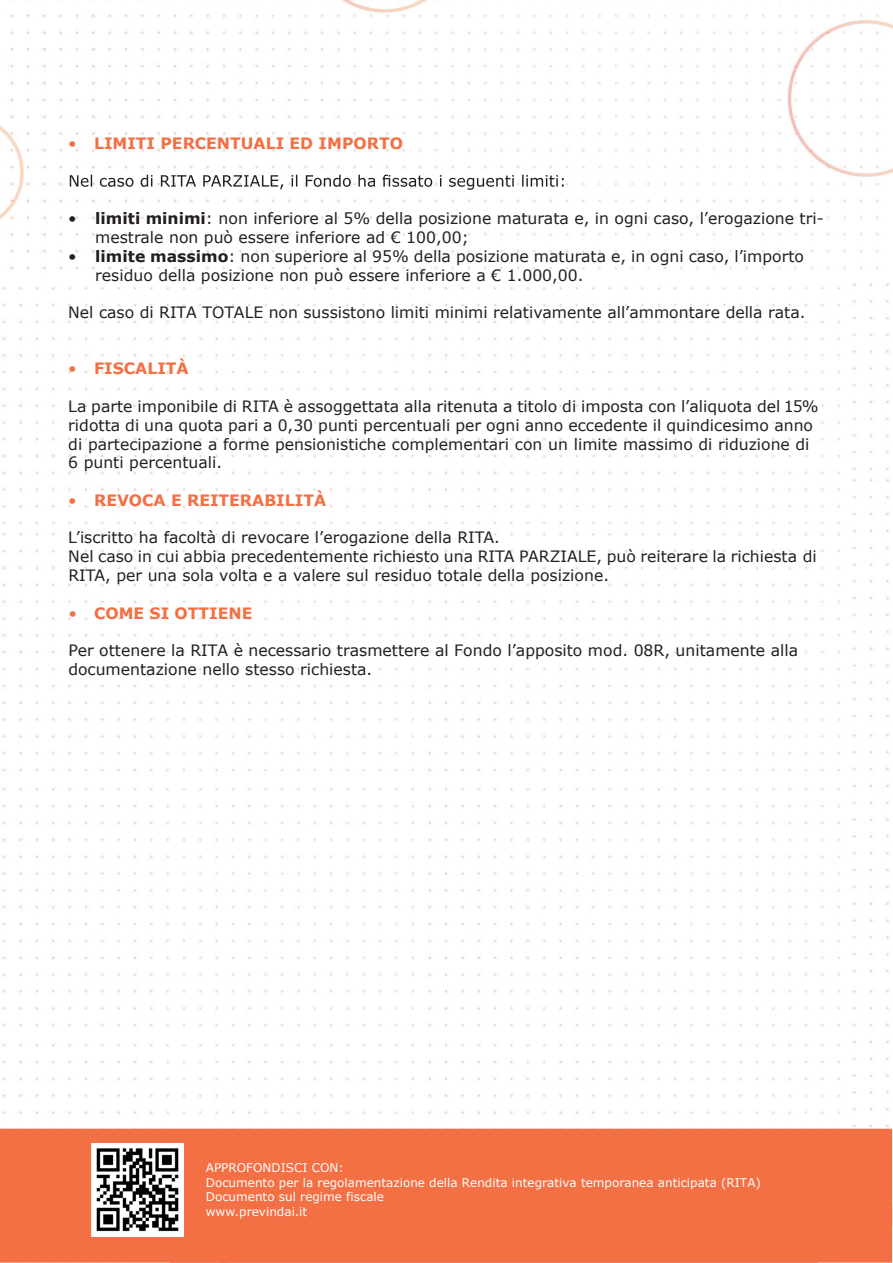
<style>
.page{position:relative;width:893px;height:1263px;background:#fff}
.page>*{position:absolute;margin:0;border:0;box-sizing:border-box;transform-origin:0 0}
.t1{font:15.6px/18.8px "Verdana";color:#231f20}
.t2{font:700 15.6px "Verdana";color:#f36f44}
.t3{font:12px/14.7px "Verdana";color:#fff}
.s1{font-weight:400}
.s2{font-weight:700}
</style>
<div class="page">
<img style="left:849px;top:479px;width:43px;height:650px">
<img style="left:853px;top:283px;width:36px;height:187px">
<img style="left:0;top:533px;width:849px;height:596px">
<img style="left:0;top:0;width:892px;height:270px">
<img style="left:2px;top:287px;width:838px;height:237px">
<div style="left:0;top:1129px;width:892px;height:134px;background:#f36f44"></div>
<svg style="left:70px;top:175px;width:494px;height:15px"></svg>
<img style="left:91px;top:1143px;width:93px;height:93px">
<p class="t2" style="left:68px;top:133px;width:336px"><span class="s1">•</span> LIMITI PERCENTUALI ED IMPORTO</p>
<p class="t1" style="left:95px;top:209px;width:730px;text-indent:-27px">• <span class="s2">limiti minimi</span>: non inferiore al 5% della posizione maturata e, in ogni caso, l’erogazione tri&shy;mestrale non può essere inferiore ad € 100,00;</p>
<p class="t1" style="left:95px;top:247px;width:710px;text-indent:-27px">• <span class="s2">limite massimo</span>: non superiore al 95% della posizione maturata e, in ogni caso, l’importo residuo della posizione non può essere inferiore a € 1.000,00.</p>
<p class="t1" style="left:68px;top:303px;width:739px">Nel caso di RITA TOTALE non sussistono limiti minimi relativamente all’ammontare della rata.</p>
<p class="t2" style="left:68px;top:359px;width:122px"><span class="s1">•</span> FISCALITÀ</p>
<p class="t1" style="left:68px;top:397px;width:752px">La parte imponibile di RITA è assoggettata alla ritenuta a titolo di imposta con l’aliquota del 15% ridotta di una quota pari a 0,30 punti percentuali per ogni anno eccedente il quindicesimo anno di partecipazione a forme pensionistiche complementari con un limite massimo di riduzione di 6 punti percentuali.</p>
<p class="t2" style="left:68px;top:490px;width:259px"><span class="s1">•</span> REVOCA E REITERABILITÀ</p>
<p class="t1" style="left:68px;top:529px;width:750px">L’iscritto ha facoltà di revocare l’erogazione della RITA.<br>Nel caso in cui abbia precedentemente richiesto una RITA PARZIALE, può reiterare la richiesta di<br>RITA, per una sola volta e a valere sul residuo totale della posizione.</p>
<p class="t2" style="left:68px;top:603px;width:186px"><span class="s1">•</span> COME SI OTTIENE</p>
<p class="t1" style="left:68px;top:641px;width:731px">Per ottenere la RITA è necessario trasmettere al Fondo l’apposito mod. 08R, unitamente alla documentazione nello stesso richiesta.</p>
<p class="t3" style="left:206px;top:1161px;width:557px">APPROFONDISCI CON:<br>Documento per la regolamentazione della Rendita integrativa temporanea anticipata (RITA)<br>Documento sul regime fiscale<br>www.previndai.it</p>
</div>
